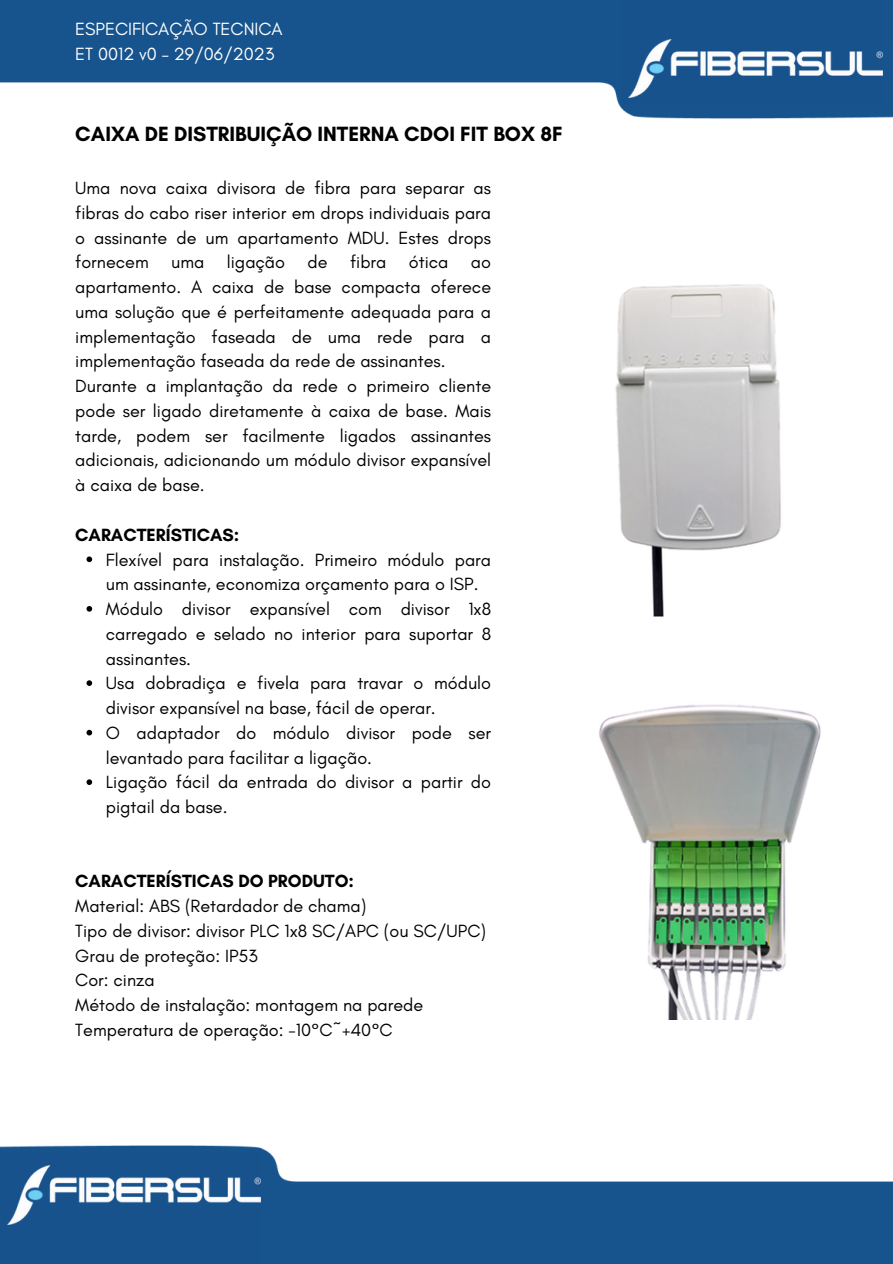
<style>
.page{position:relative;width:893px;height:1264px;background:#fff}
.page>*{position:absolute;margin:0;border:0;box-sizing:border-box;transform-origin:0 0}
.t1{font:700 21px "Glacial Indifference";color:#000}
.t2{font:18px/24.8px "Glacial Indifference";color:#000}
.t3{font:700 18px "Glacial Indifference";color:#000}
.t4{font:18px "Glacial Indifference";color:#fff}
</style>
<div class="page">
<img style="left:0;top:0;width:892px;height:1262px">
<div style="left:621px;top:0;width:260px;height:103px;background:#17528d"></div>
<img style="left:629px;top:39px;width:253px;height:59px">
<div style="left:0;top:1152px;width:260px;height:111px;background:#17528d"></div>
<img style="left:7px;top:1165px;width:254px;height:59px">
<img style="left:602px;top:243px;width:193px;height:422px">
<svg style="left:86px;top:556px;width:6px;height:6px"></svg>
<svg style="left:86px;top:606px;width:6px;height:5px"></svg>
<svg style="left:86px;top:680px;width:6px;height:6px"></svg>
<svg style="left:86px;top:729px;width:6px;height:6px"></svg>
<svg style="left:86px;top:779px;width:6px;height:6px"></svg>
<img style="left:581px;top:683px;width:263px;height:336px">
<p class="t4" style="left:75px;top:18px;width:209px">ESPECIFICAÇÃO TECNICA</p>
<p class="t4" style="left:75px;top:42px;width:201px">ET 0012 v0 – 29/06/2023</p>
<p class="t1" style="left:75px;top:121px;width:489px">CAIXA DE DISTRIBUIÇÃO INTERNA CDOI FIT BOX 8F</p>
<p class="t2" style="left:75px;top:175px;width:417px;text-align:justify">Uma nova caixa divisora de fibra para separar as fibras do cabo riser interior em drops individuais para o assinante de um apartamento MDU. Estes drops fornecem uma ligação de fibra ótica ao apartamento. A caixa de base compacta oferece uma solução que é perfeitamente adequada para a implementação faseada de uma rede para a implementação faseada da rede de assinantes.</p>
<h1 class="t2" style="left:75px;top:373px;width:417px;text-align:justify">Durante a implantação da rede o primeiro cliente pode ser ligado diretamente à caixa de base. Mais tarde, podem ser facilmente ligados assinantes adicionais, adicionando um módulo divisor expansível à caixa de base.</h1>
<p class="t3" style="left:75px;top:523px;width:166px">CARACTERÍSTICAS:</p>
<p class="t2" style="left:106px;top:547px;width:387px">Flexível para instalação. Primeiro módulo para um assinante, economiza orçamento para o ISP.</p>
<h2 class="t2" style="left:106px;top:596px;width:387px;text-align:justify">Módulo divisor expansível com divisor 1x8 carregado e selado no interior para suportar 8 assinantes.</h2>
<p class="t2" style="left:106px;top:670px;width:387px">Usa dobradiça e fivela para travar o módulo divisor expansível na base, fácil de operar.</p>
<p class="t2" style="left:106px;top:720px;width:387px">O adaptador do módulo divisor pode ser levantado para facilitar a ligação.</p>
<p class="t2" style="left:106px;top:769px;width:387px">Ligação fácil da entrada do divisor a partir do pigtail da base.</p>
<p class="t3" style="left:75px;top:870px;width:280px">CARACTERÍSTICAS DO PRODUTO:</p>
<p class="t2" style="left:75px;top:893px;width:293px">Material: ABS (Retardador de chama)</p>
<p class="t2" style="left:75px;top:918px;width:412px">Tipo de divisor: divisor PLC 1x8 SC/APC (ou SC/UPC)</p>
<p class="t2" style="left:75px;top:943px;width:184px">Grau de proteção: IP53</p>
<p class="t2" style="left:75px;top:967px;width:81px">Cor: cinza</p>
<p class="t2" style="left:75px;top:992px;width:349px">Método de instalação: montagem na parede</p>
<p class="t2" style="left:75px;top:1017px;width:319px">Temperatura de operação: -10°C~+40°C</p>
</div>
